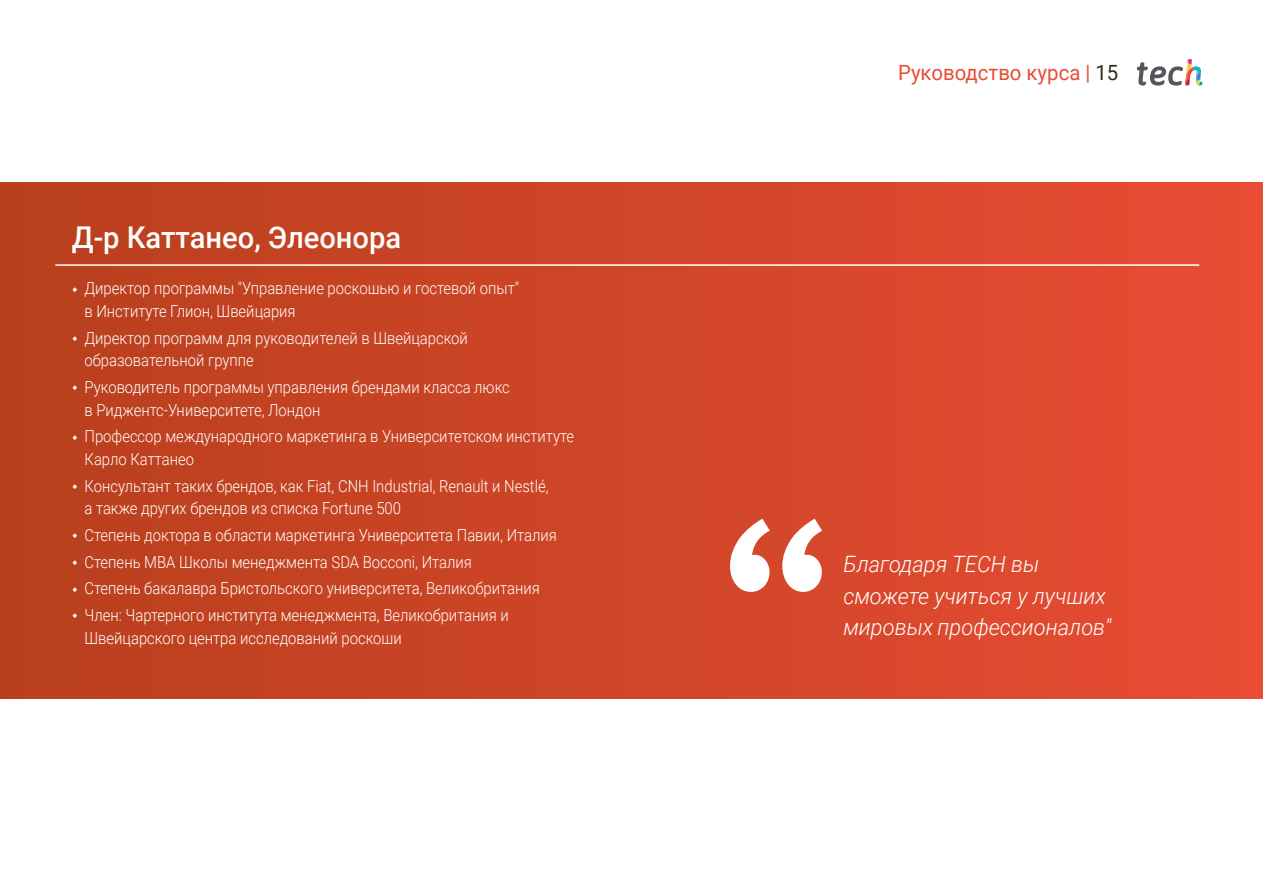
<style>
.page{position:relative;width:1263px;height:893px;background:#fff}
.page>*{position:absolute;margin:0;border:0;box-sizing:border-box;transform-origin:0 0}
.t1{font:500 30px "Roboto";color:#fff}
.t2{font:italic 300 22.5px/31.5px "Roboto";color:#fff}
.t3{font:21px "Roboto";color:#e94d35}
.t4{font:300 16.5px/22.5px "Roboto";color:#fff;scale:.9 1}
.s1{color:#312e20}
</style>
<div class="page">
<svg style="left:1137px;top:59px;width:65px;height:27px"></svg>
<div style="left:0;top:182px;width:1263px;height:516px;background:linear-gradient(to right,#b83f1d,#e84c33)"></div>
<hr style="left:55px;top:264px;width:1144px;height:2px;background:#fff">
<svg style="left:730px;top:519px;width:92px;height:73px"></svg>
<svg style="left:73px;top:287px;width:4px;height:5px"></svg>
<svg style="left:73px;top:336px;width:4px;height:5px"></svg>
<svg style="left:73px;top:385px;width:4px;height:5px"></svg>
<svg style="left:73px;top:435px;width:4px;height:5px"></svg>
<svg style="left:73px;top:484px;width:4px;height:5px"></svg>
<svg style="left:73px;top:533px;width:4px;height:5px"></svg>
<svg style="left:73px;top:560px;width:4px;height:5px"></svg>
<svg style="left:73px;top:587px;width:4px;height:5px"></svg>
<svg style="left:73px;top:613px;width:4px;height:5px"></svg>
<h1 class="t1" style="left:72px;top:216px;width:331px">Д-р Каттанео, Элеонора</h1>
<p class="t4" style="left:85px;top:277px;width:484px">Директор программы "Управление роскошью и гостевой опыт" в Институте Глион, Швейцария</p>
<p class="t4" style="left:85px;top:326px;width:428px">Директор программ для руководителей в Швейцарской образовательной группе</p>
<p class="t4" style="left:85px;top:375px;width:474px">Руководитель программы управления брендами класса люкс в Риджентс-Университете, Лондон</p>
<p class="t4" style="left:85px;top:424px;width:546px">Профессор международного маркетинга в Университетском институте<br>Карло Каттанео</p>
<p class="t4" style="left:85px;top:474px;width:517px">Консультант таких брендов, как Fiat, CNH Industrial, Renault и Nestlé, а также других брендов из списка Fortune 500</p>
<p class="t4" style="left:85px;top:521px;width:526px;line-height:26.7px">Степень доктора в области маркетинга Университета Павии, Италия Степень MBA Школы менеджмента SDA Bocconi, Италия<br>Степень бакалавра Бристольского университета, Великобритания Член: Чартерного института менеджмента, Великобритания и</p>
<p class="t4" style="left:85px;top:626px;width:354px">Швейцарского центра исследований роскоши</p>
<p class="t3" style="left:898px;top:57px;width:222px">Руководство курса | <span class="s1">15</span></p>
<h2 class="t2" style="left:843px;top:548px;width:269px">Благодаря TECH вы сможете учиться у лучших мировых профессионалов"</h2>
</div>
